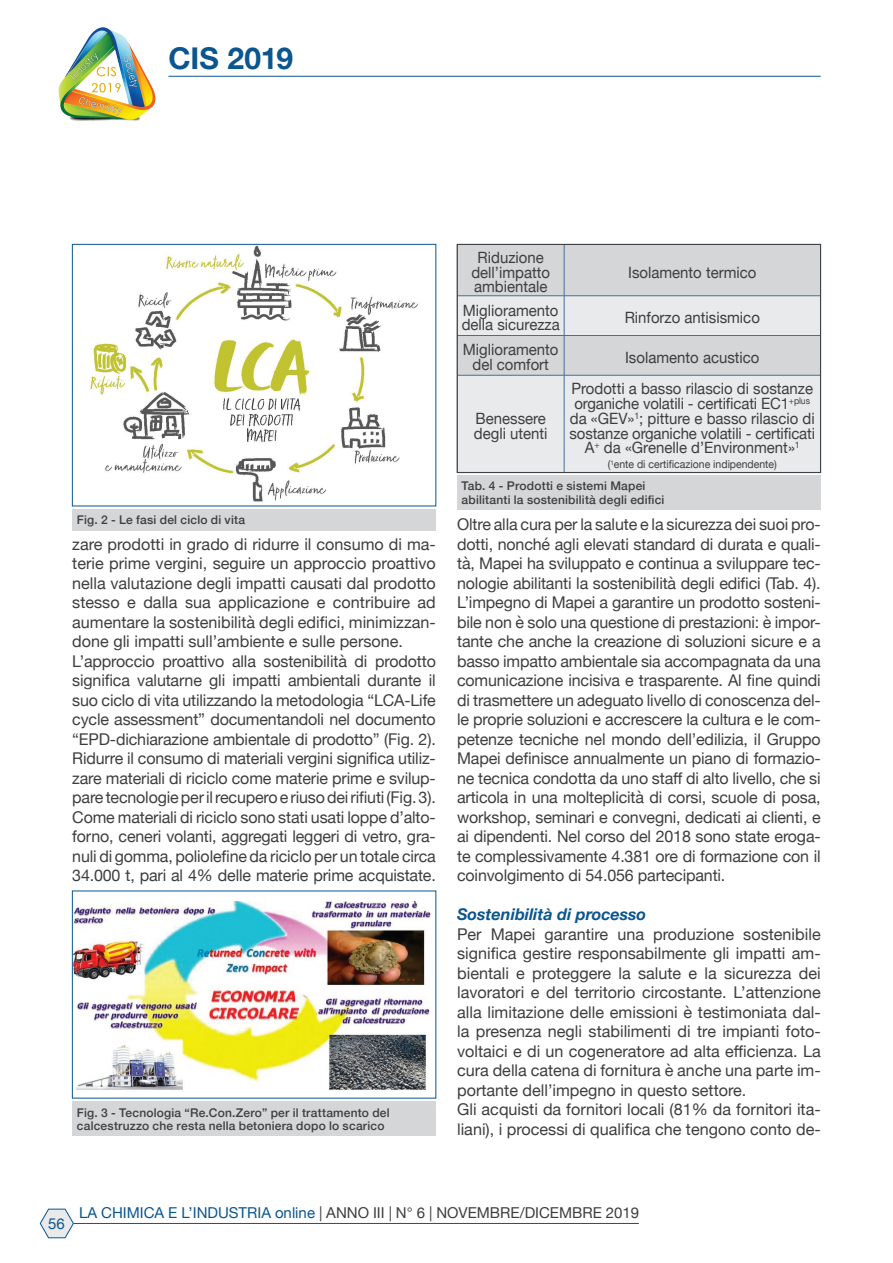
<style>
.page{position:relative;width:893px;height:1263px;background:#fff}
.page>*{position:absolute;margin:0;border:0;box-sizing:border-box;transform-origin:0 0}
.t1{font:700 30px "Helvetica Neue";letter-spacing:-.005em;color:#0b568e}
.t2{font:16.2px/19.5px "Helvetica Neue";letter-spacing:-.01em;color:#3e3e3f;text-align:justify}
.t3{font:italic 700 16.2px "Helvetica Neue";color:#0b568e}
.t4{font:15.6px/14.9px "Helvetica Neue";color:#3e3e3f;text-align:center;scale:.96 1}
.t5{font:15px "Helvetica Neue";color:#3e3e3f}
.t6{font:15px "Helvetica Neue";color:#0b568e}
.Dida{font:500 12px/13.5px "Helvetica Neue";letter-spacing:.015em;color:#3e3e3f}
.t7{font:10.95px "Helvetica Neue";color:#3e3e3f;scale:.96 1}
.s1{color:#0b568e}
</style>
<div class="page">
<hr style="left:168px;top:76px;width:653px;height:1px;background:#0b568e">
<svg style="left:40px;top:1209px;width:34px;height:29px"></svg>
<hr style="left:74px;top:1223px;width:565px;height:1px;background:#0b568e">
<img style="left:58px;top:27px;width:98px;height:94px">
<img style="left:90px;top:246px;width:328px;height:256px">
<div style="left:72px;top:244px;width:364px;height:262px;border:1px solid #0b568e"></div>
<div style="left:72px;top:509px;width:364px;height:21px;background:#d5d6d8"></div>
<img style="left:74px;top:902px;width:357px;height:188px">
<div style="left:72px;top:1101px;width:364px;height:34px;background:#d5d6d8"></div>
<div style="left:459px;top:246px;width:360px;height:49px;background:#d5d6d8"></div>
<svg style="left:459px;top:296px;width:360px;height:175px;fill:#e9eaeb"></svg>
<hr style="left:564px;top:245px;width:1px;height:51px;background:#476c9d">
<hr style="left:564px;top:296px;width:1px;height:39px;background:#476c9d">
<hr style="left:564px;top:336px;width:1px;height:39px;background:#476c9d">
<hr style="left:564px;top:375px;width:1px;height:97px;background:#476c9d">
<hr style="left:457px;top:295px;width:107px;height:1px;background:#476c9d">
<hr style="left:564px;top:295px;width:256px;height:1px;background:#476c9d">
<hr style="left:457px;top:335px;width:107px;height:1px;background:#476c9d">
<hr style="left:564px;top:335px;width:256px;height:1px;background:#476c9d">
<hr style="left:457px;top:375px;width:107px;height:1px;background:#476c9d">
<hr style="left:564px;top:375px;width:256px;height:1px;background:#476c9d">
<div style="left:457px;top:244px;width:364px;height:229px;border:1px solid #3e3e3f"></div>
<div style="left:457px;top:476px;width:364px;height:34px;background:#d5d6d8"></div>
<h1 class="t1" style="left:168px;top:35px;width:126px">CIS 2019</h1>
<p class="Dida" style="left:77px;top:512px;width:170px">Fig. 2 - Le fasi del ciclo di vita</p>
<p class="t2" style="left:72px;top:535px;width:365px">zare prodotti in grado di ridurre il consumo di ma&shy;terie prime vergini, seguire un approccio proattivo nella valutazione degli impatti causati dal prodotto stesso e dalla sua applicazione e contribuire ad aumentare la sostenibilità degli edifici, minimizzan&shy;done gli impatti sull’ambiente e sulle persone.</p>
<p class="t2" style="left:72px;top:652px;width:365px">L’approccio proattivo alla sostenibilità di prodotto significa valutarne gli impatti ambientali durante il suo ciclo di vita utilizzando la metodologia “LCA-Life cycle assessment” documentandoli nel documento “EPD-dichiarazione ambientale di prodotto” (Fig. 2).</p>
<p class="t2" style="left:72px;top:750px;width:365px">Ridurre il consumo di materiali vergini significa utiliz&shy;zare materiali di riciclo come materie prime e svilup&shy;pare tecnologie per il recupero e riuso dei rifiuti (Fig. 3).</p>
<p class="t2" style="left:72px;top:808px;width:365px">Come materiali di riciclo sono stati usati loppe d’alto&shy;forno, ceneri volanti, aggregati leggeri di vetro, gra&shy;nuli di gomma, poliolefine da riciclo per un totale circa 34.000 t, pari al 4% delle materie prime acquistate.</p>
<p class="Dida" style="left:77px;top:1104px;width:314px">Fig. 3 - Tecnologia “Re.Con.Zero” per il trattamento del calcestruzzo che resta nella betoniera dopo lo scarico</p>
<p class="t4" style="left:471px;top:251px;width:84px">Riduzione dell’impatto ambientale</p>
<p class="t4" style="left:628px;top:265px;width:135px">Isolamento termico</p>
<p class="t4" style="left:462px;top:304px;width:104px;text-align:left">Miglioramento della sicurezza</p>
<p class="t4" style="left:625px;top:311px;width:142px">Rinforzo antisismico</p>
<p class="t4" style="left:463px;top:343px;width:101px">Miglioramento</p>
<p class="t4" style="left:472px;top:358px;width:81px">del comfort</p>
<p class="t4" style="left:625px;top:351px;width:142px">Isolamento acustico</p>
<p class="t4" style="left:570px;top:382px;width:257px">Prodotti a basso rilascio di sostanze organiche volatili - certificati EC1<sup>+plus </sup>da «GEV»<sup>1</sup>; pitture e basso rilascio di sostanze organiche volatili - certificati A<sup>+</sup> da «Grenelle d’Environment»<sup>1</sup></p>
<p class="t7" style="left:608px;top:456px;width:178px">(<sup>1</sup>ente di certificazione indipendente)</p>
<p class="Dida" style="left:462px;top:478px;width:185px">Tab. 4 - Prodotti e sistemi Mapei</p>
<p class="Dida" style="left:462px;top:492px;width:204px">abilitanti la sostenibilità degli edifici</p>
<p class="t4" style="left:476px;top:412px;width:75px">Benessere</p>
<p class="t4" style="left:474px;top:427px;width:78px">degli utenti</p>
<p class="t2" style="left:457px;top:516px;width:365px">Oltre alla cura per la salute e la sicurezza dei suoi pro&shy;dotti, nonché agli elevati standard di durata e quali&shy;tà, Mapei ha sviluppato e continua a sviluppare tec&shy;nologie abilitanti la sostenibilità degli edifici (Tab. 4).</p>
<p class="t2" style="left:457px;top:594px;width:365px">L’impegno di Mapei a garantire un prodotto sosteni&shy;bile non è solo una questione di prestazioni: è impor&shy;tante che anche la creazione di soluzioni sicure e a basso impatto ambientale sia accompagnata da una comunicazione incisiva e trasparente. Al fine quindi di trasmettere un adeguato livello di conoscenza del&shy;le proprie soluzioni e accrescere la cultura e le com&shy;petenze tecniche nel mondo dell’edilizia, il Gruppo Mapei definisce annualmente un piano di formazio&shy;ne tecnica condotta da uno staff di alto livello, che si articola in una molteplicità di corsi, scuole di posa, workshop, seminari e convegni, dedicati ai clienti, e ai dipendenti. Nel corso del 2018 sono state eroga&shy;te complessivamente 4.381 ore di formazione con il coinvolgimento di 54.056 partecipanti.</p>
<p class="t3" style="left:457px;top:902px;width:191px">Sostenibilità di processo</p>
<p class="t2" style="left:457px;top:925px;width:365px">Per Mapei garantire una produzione sostenibile significa gestire responsabilmente gli impatti am&shy;bientali e proteggere la salute e la sicurezza dei lavoratori e del territorio circostante. L’attenzione alla limitazione delle emissioni è testimoniata dal&shy;la presenza negli stabilimenti di tre impianti foto&shy;voltaici e di un cogeneratore ad alta efficienza. La cura della catena di fornitura è anche una parte im&shy;portante dell’impegno in questo settore.</p>
<p class="t2" style="left:457px;top:1101px;width:365px">Gli acquisti da fornitori locali (81% da fornitori ita&shy;liani), i processi di qualifica che tengono conto de-</p>
<p class="t6" style="left:48px;top:1212px;width:18px">56</p>
<p class="t5" style="left:79px;top:1202px;width:561px"><span class="s1">LA CHIMICA E L’INDUSTRIA online</span> | ANNO III | N° 6 | NOVEMBRE/DICEMBRE 2019</p>
</div>
